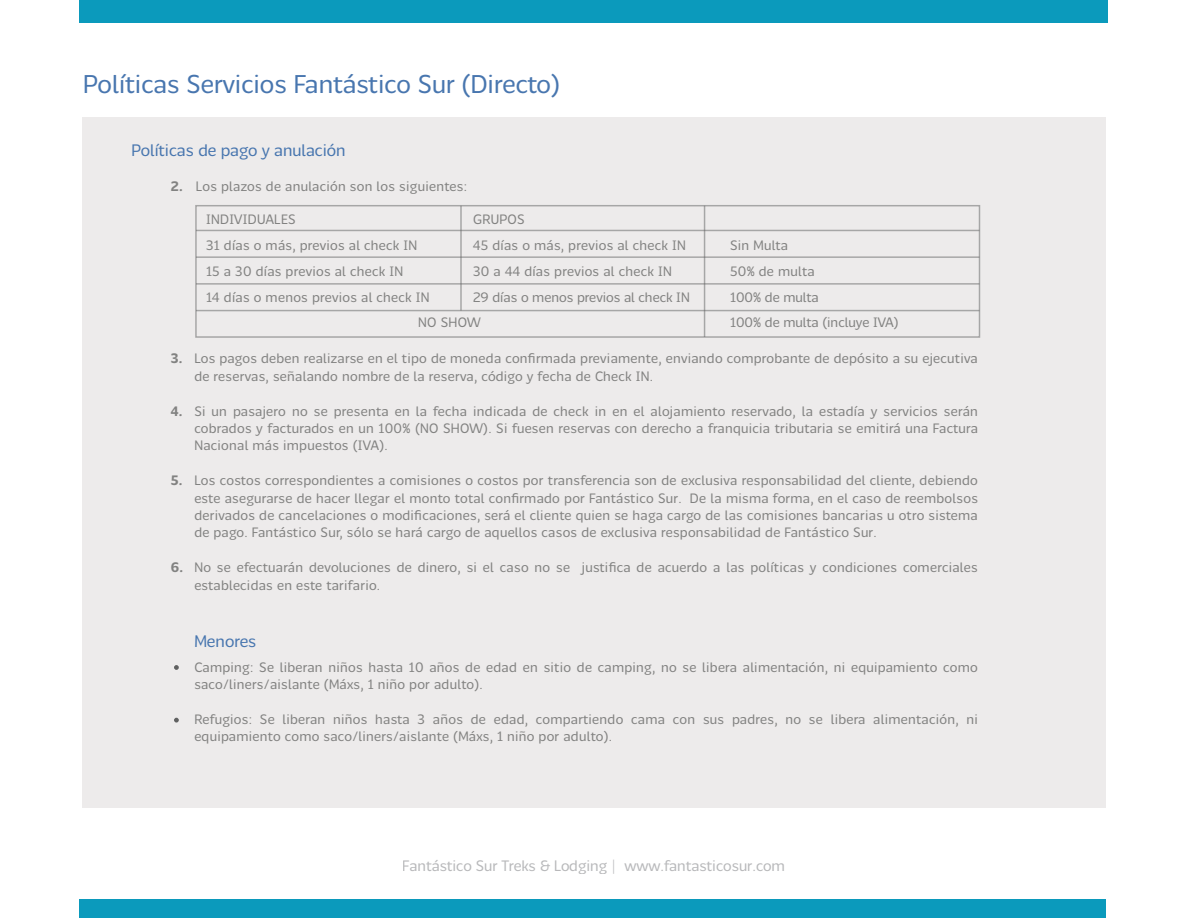
<style>
.page{position:relative;width:1188px;height:918px;background:#fff}
.page>*{position:absolute;margin:0;border:0;box-sizing:border-box;transform-origin:0 0}
.t1{font:25.5px "Chilena";color:#4876af}
.t2{font:16.5px "Chilena";color:#4876af}
.t3{font:15px "Chilena";color:#76777b}
.t4{font:13.5px/17.4px "Chilena";letter-spacing:.02em;color:#828281}
.t5{font:13.5px "Chilena";color:#828281}
.t6{font:700 13.5px "Chilena";color:#828281}
</style>
<div class="page">
<div style="left:80px;top:900px;width:1026px;height:18px;background:#0b9abc"></div>
<div style="left:82px;top:118px;width:1024px;height:690px;background:#edebeb"></div>
<div style="left:80px;top:0;width:1028px;height:23px;background:#0b9abc"></div>
<hr style="left:196px;top:230px;width:783px;height:1px;background:#606161">
<hr style="left:196px;top:256px;width:783px;height:2px;background:#606161">
<hr style="left:196px;top:283px;width:783px;height:2px;background:#606161">
<hr style="left:196px;top:310px;width:783px;height:1px;background:#606161">
<hr style="left:460px;top:206px;width:2px;height:105px;background:#606161">
<hr style="left:704px;top:206px;width:1px;height:131px;background:#606161">
<svg style="left:174px;top:665px;width:5px;height:5px"></svg>
<svg style="left:174px;top:718px;width:5px;height:5px"></svg>
<h1 class="t1" style="left:83px;top:67px;width:478px">Políticas Servicios Fantástico Sur (Directo)</h1>
<p class="t2" style="left:131px;top:139px;width:216px">Políticas de pago y anulación</p>
<p class="t4" style="left:196px;top:177px;width:273px">Los plazos de anulación son los siguientes:</p>
<p class="t4" style="left:206px;top:206px;width:213px;line-height:25.5px">INDIVIDUALES<br>31 días o más, previos al check IN</p>
<p class="t4" style="left:206px;top:258px;width:225px;line-height:25.2px">15 a 30 días previos al check IN<br>14 días o menos previos al check IN</p>
<p class="t6" style="left:171px;top:177px;width:13px">2.</p>
<p class="t4" style="left:473px;top:210px;width:53px">GRUPOS</p>
<p class="t4" style="left:473px;top:231px;width:214px;line-height:26.7px">45 días o más, previos al check IN<br>30 a 44 días previos al check IN</p>
<p class="t5" style="left:473px;top:288px;width:218px">29 días o menos previos al check IN</p>
<p class="t4" style="left:730px;top:231px;width:86px;line-height:26.7px">Sin Multa<br>50% de multa</p>
<p class="t5" style="left:730px;top:288px;width:90px">100% de multa</p>
<p class="t6" style="left:171px;top:349px;width:13px">3.</p>
<p class="t6" style="left:171px;top:401px;width:13px">4.</p>
<p class="t6" style="left:171px;top:471px;width:13px">5.</p>
<p class="t6" style="left:171px;top:558px;width:14px">6.</p>
<p class="t4" style="left:418px;top:313px;width:64px">NO SHOW</p>
<p class="t5" style="left:730px;top:313px;width:170px">100% de multa (incluye IVA)</p>
<p class="t4" style="left:194px;top:349px;width:785px">Los pagos deben realizarse en el tipo de moneda confirmada previamente, enviando comprobante de depósito a su ejecutiva de reservas, señalando nombre de la reserva, código y fecha de Check IN.</p>
<p class="t4" style="left:194px;top:401px;width:785px;text-align:justify">Si un pasajero no se presenta en la fecha indicada de check in en el alojamiento reservado, la estadía y servicios serán cobrados y facturados en un 100% (NO SHOW). Si fuesen reservas con derecho a franquicia tributaria se emitirá una Factura Nacional más impuestos (IVA).</p>
<p class="t4" style="left:194px;top:471px;width:785px;text-align:justify">Los costos correspondientes a comisiones o costos por transferencia son de exclusiva responsabilidad del cliente, debiendo este asegurarse de hacer llegar el monto total confirmado por Fantástico Sur. De la misma forma, en el caso de reembolsos derivados de cancelaciones o modificaciones, será el cliente quien se haga cargo de las comisiones bancarias u otro sistema de pago. Fantástico Sur, sólo se hará cargo de aquellos casos de exclusiva responsabilidad de Fantástico Sur.</p>
<p class="t4" style="left:194px;top:558px;width:785px">No se efectuarán devoluciones de dinero, si el caso no se justifica de acuerdo a las políticas y condiciones comerciales establecidas en este tarifario.</p>
<p class="t2" style="left:194px;top:630px;width:64px">Menores</p>
<p class="t4" style="left:194px;top:658px;width:785px">Camping: Se liberan niños hasta 10 años de edad en sitio de camping, no se libera alimentación, ni equipamiento como saco/liners/aislante (Máxs, 1 niño por adulto).</p>
<p class="t4" style="left:194px;top:710px;width:785px">Refugios: Se liberan niños hasta 3 años de edad, compartiendo cama con sus padres, no se libera alimentación, ni equipamiento como saco/liners/aislante (Máxs, 1 niño por adulto).</p>
<p class="t3" style="left:403px;top:855px;width:384px">Fantástico Sur Treks &amp; Lodging | www.fantasticosur.com</p>
</div>
